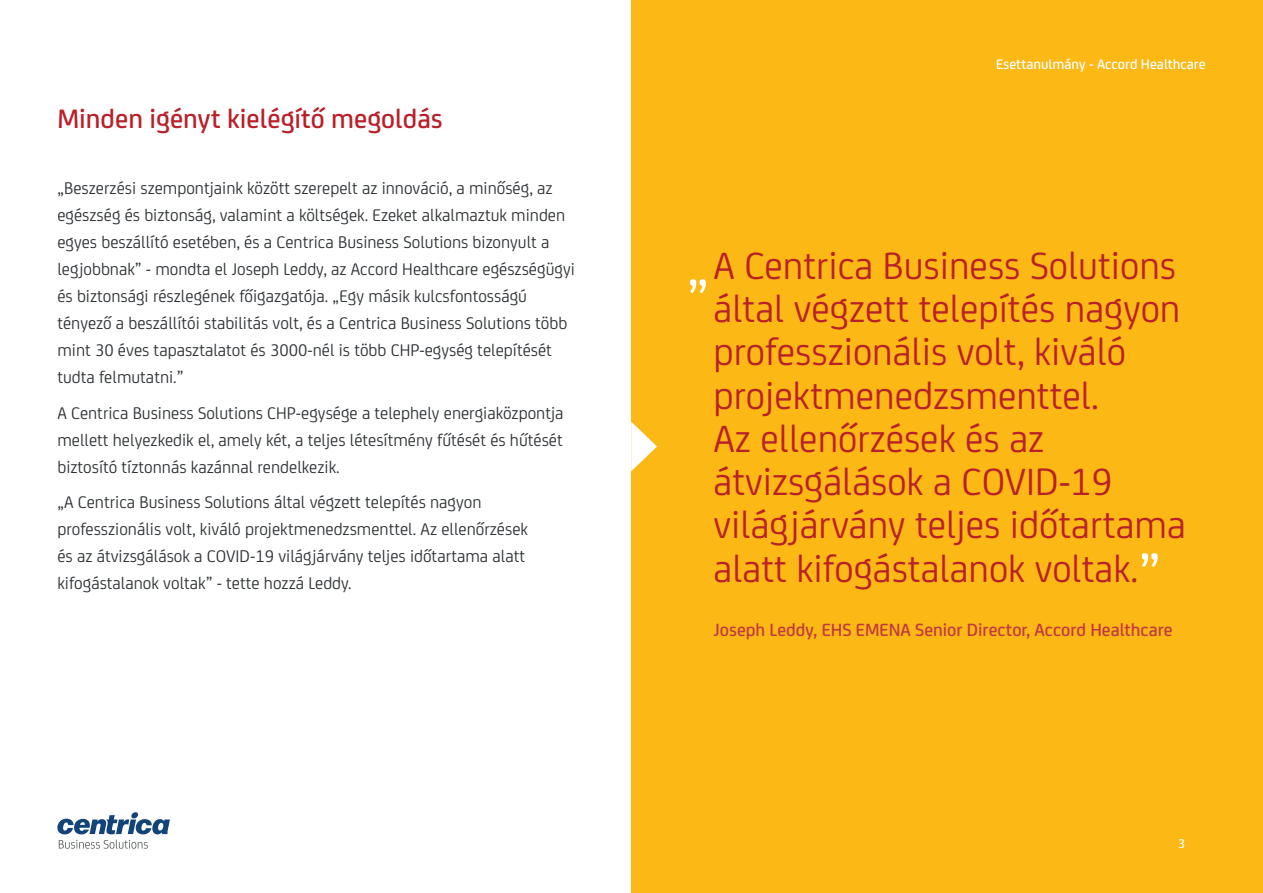
<style>
.page{position:relative;width:1263px;height:893px;background:#fff}
.page>*{position:absolute;margin:0;border:0;box-sizing:border-box;transform-origin:0 0}
.t1{font:40.5px/43.2px "FS Joey Pro";color:#ba2029}
.t2{font:500 28.5px "FS Joey Pro";color:#ba2029}
.t3{font:500 18.9px "FS Joey Pro";color:#c23841}
.t4{font:18px/27px "FS Joey Pro";color:#2f3336}
.t5{font:500 14.85px "FS Joey Pro";color:#fff}
.t6{font:500 13.5px "FS Joey Pro";color:#fff}
.s1{font-size:60.75px;color:#fff}
</style>
<div class="page">
<div style="left:631px;top:0;width:632px;height:893px;background:#fcb814"></div>
<svg style="left:57px;top:812px;width:113px;height:22px"></svg>
<svg style="left:59px;top:840px;width:89px;height:9px"></svg>
<svg style="left:631px;top:422px;width:26px;height:49px"></svg>
<h2 class="t2" style="left:57px;top:97px;width:387px">Minden igényt kielégítő megoldás</h2>
<p class="t4" style="left:57px;top:173px;width:519px">„Beszerzési szempontjaink között szerepelt az innováció, a minőség, az egészség és biztonság, valamint a költségek. Ezeket alkalmaztuk minden egyes beszállító esetében, és a Centrica Business Solutions bizonyult a legjobbnak” - mondta el Joseph Leddy, az Accord Healthcare egészségügyi és biztonsági részlegének főigazgatója. „Egy másik kulcsfontosságú tényező a beszállítói stabilitás volt, és a Centrica Business Solutions több mint 30 éves tapasztalatot és 3000-nél is több CHP-egység telepítését tudta felmutatni.”</p>
<p class="t4" style="left:57px;top:398px;width:508px;text-align:justify">A Centrica Business Solutions CHP-egysége a telephely energiaközpontja mellett helyezkedik el, amely két, a teljes létesítmény fűtését és hűtését biztosító tíztonnás kazánnal rendelkezik.</p>
<p class="t4" style="left:57px;top:487px;width:472px">„A Centrica Business Solutions által végzett telepítés nagyon professzionális volt, kiváló projektmenedzsmenttel. Az ellenőrzések és az átvizsgálások a COVID-19 világjárvány teljes időtartama alatt kifogástalanok voltak” - tette hozzá Leddy.</p>
<p class="t5" style="left:996px;top:53px;width:211px">Esettanulmány - Accord Healthcare</p>
<h1 class="t1" style="left:713px;top:242px;width:474px;text-indent:-27px"><span class="s1">„</span>A Centrica Business Solutions által végzett telepítés nagyon professzionális volt, kiváló projektmenedzsmenttel.<br>Az ellenőrzések és az átvizsgálások a COVID-19 világjárvány teljes időtartama alatt kifogástalanok voltak.<span class="s1">”</span></h1>
<p class="t3" style="left:713px;top:616px;width:461px">Joseph Leddy, EHS EMENA Senior Director, Accord Healthcare</p>
<p class="t6" style="left:1178px;top:834px;width:9px">3</p>
</div>
